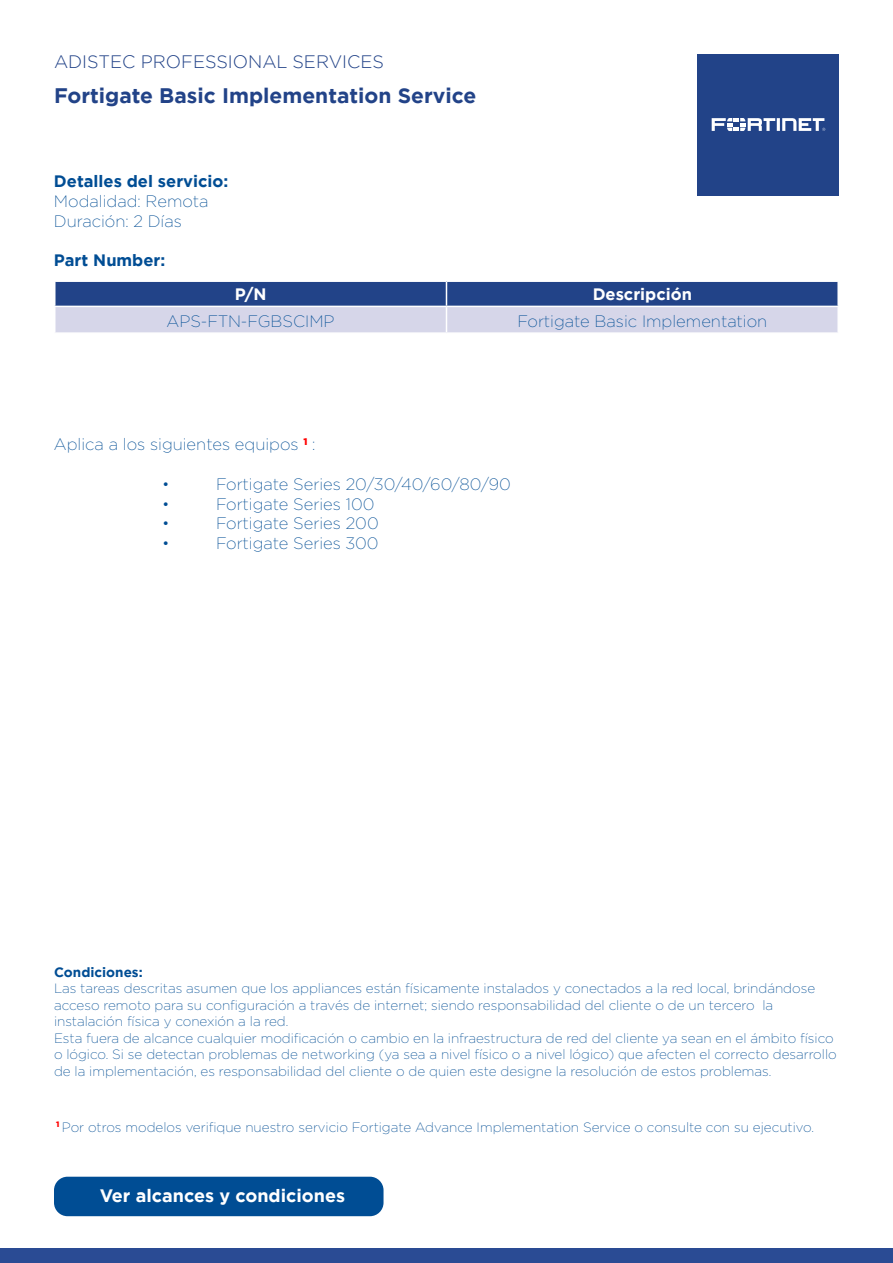
<style>
.page{position:relative;width:893px;height:1263px;background:#fff}
.page>*{position:absolute;margin:0;border:0;box-sizing:border-box;transform-origin:0 0}
.t1{font:700 21px "Gotham";color:#224388}
.t2{font:300 18px "Gotham";color:#224388}
.t3{font:700 18px "Gotham";color:#fff}
.t4{font:200 16.5px/19.8px "Gotham";color:#004d94}
.t5{font:700 16.5px "Gotham";color:#004d94}
.t6{font:700 16.5px "Gotham";color:#fff}
.t7{font:200 13.5px/16.5px "Gotham";color:#004d94}
.t8{font:700 13.5px "Gotham";color:#004d94}
</style>
<div class="page">
<div style="left:0;top:1248px;width:893px;height:15px;background:#2a4b94"></div>
<svg style="left:55px;top:281px;width:783px;height:51px;background:#8494bd"></svg>
<hr style="left:837px;top:307px;width:2px;height:25px;background:#fff">
<div style="left:698px;top:54px;width:141px;height:141px;background:#224388"></div>
<svg style="left:712px;top:118px;width:113px;height:13px"></svg>
<div style="left:54px;top:1177px;width:330px;height:39px;background:#004d94;border-radius:14px"></div>
<h2 class="t2" style="left:54px;top:51px;width:331px">ADISTEC PROFESSIONAL SERVICES</h2>
<h1 class="t1" style="left:54px;top:82px;width:424px">Fortigate Basic Implementation Service</h1>
<p class="t5" style="left:54px;top:170px;width:176px">Detalles del servicio:</p>
<p class="t4" style="left:54px;top:191px;width:156px">Modalidad: Remota<br>Duración: 2 Días</p>
<p class="t5" style="left:54px;top:250px;width:113px">Part Number:</p>
<p class="t6" style="left:235px;top:284px;width:33px">P/N</p>
<p class="t6" style="left:593px;top:284px;width:101px">Descripción</p>
<p class="t4" style="left:167px;top:311px;width:170px">APS-FTN-FGBSCIMP</p>
<p class="t4" style="left:517px;top:311px;width:252px">Fortigate Basic Implementation</p>
<p class="t4" style="left:54px;top:434px;width:263px">Aplica a los siguientes equipos <sup>1</sup> :</p>
<p class="t4" style="left:162px;top:474px;width:9px">•</p>
<p class="t4" style="left:216px;top:474px;width:296px">Fortigate Series 20/30/40/60/80/90</p>
<p class="t4" style="left:162px;top:494px;width:9px">•</p>
<p class="t4" style="left:216px;top:494px;width:160px">Fortigate Series 100</p>
<p class="t4" style="left:162px;top:513px;width:9px">•</p>
<p class="t4" style="left:216px;top:513px;width:164px">Fortigate Series 200</p>
<p class="t4" style="left:162px;top:533px;width:9px">•</p>
<p class="t4" style="left:216px;top:533px;width:164px">Fortigate Series 300</p>
<p class="t8" style="left:54px;top:963px;width:90px">Condiciones:</p>
<p class="t7" style="left:54px;top:980px;width:784px">Las tareas descritas asumen que los appliances están físicamente instalados y conectados a la red local, brindándose acceso remoto para su configuración a través de internet; siendo responsabilidad del cliente o de un tercero la instalación física y conexión a la red.<br>Esta fuera de alcance cualquier modificación o cambio en la infraestructura de red del cliente ya sean en el ámbito físico o lógico. Si se detectan problemas de networking (ya sea a nivel físico o a nivel lógico) que afecten el correcto desarrollo de la implementación, es responsabilidad del cliente o de quien este designe la resolución de estos problemas.</p>
<p class="t7" style="left:56px;top:1119px;width:759px"><sup>1</sup> Por otros modelos verifique nuestro servicio Fortigate Advance Implementation Service o consulte con su ejecutivo.</p>
<h2 class="t3" style="left:100px;top:1183px;width:247px">Ver alcances y condiciones</h2>
</div>
